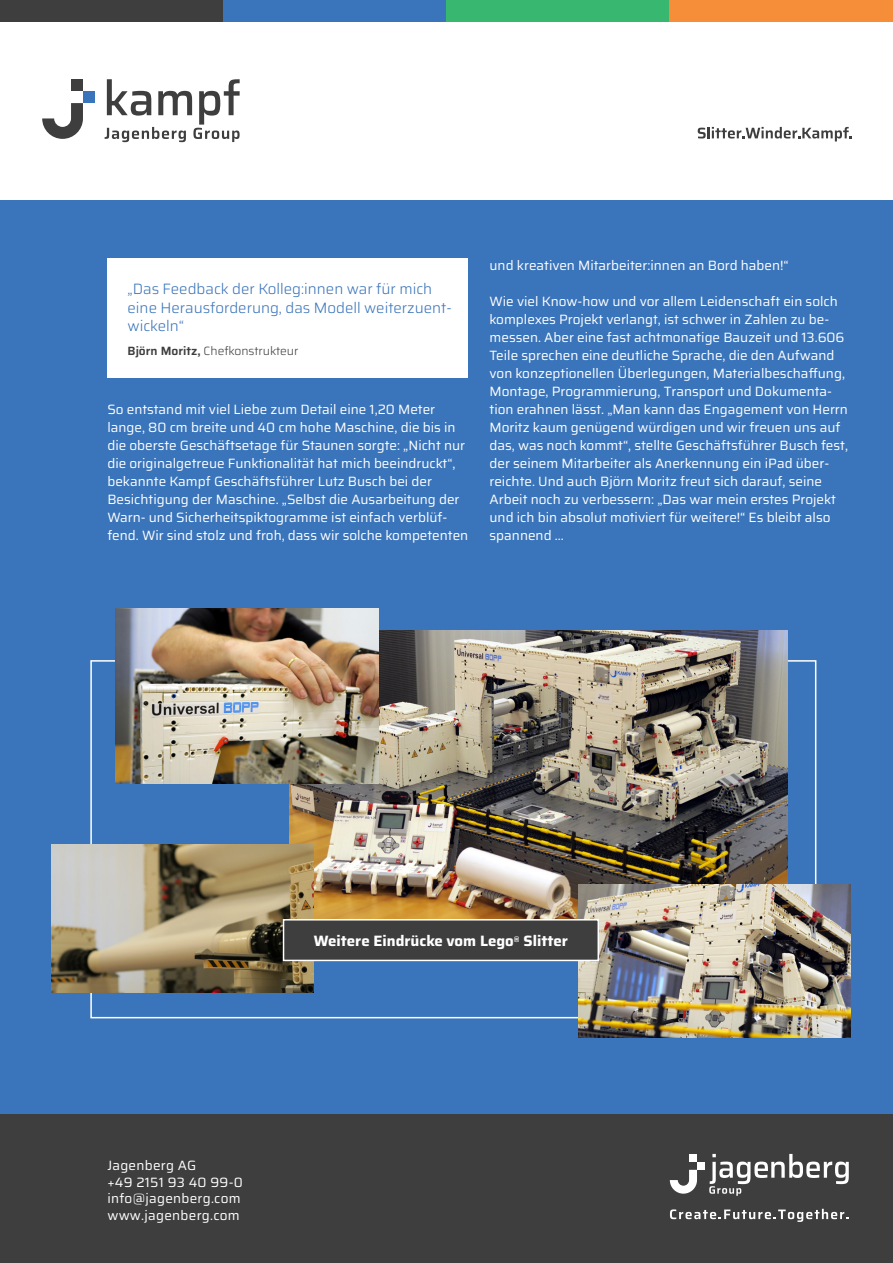
<style>
.page{position:relative;width:893px;height:1263px;background:#fff}
.page>*{position:absolute;margin:0;border:0;box-sizing:border-box;transform-origin:0 0}
.Head_Bullets_Feature{font:300 15px/18.8px "Saira";color:#3a74ba}
.Fließtext-10pt-Abbin{font:700 15px "Saira";color:#fff}
.Fließtext-9pt-weiss{font:13.5px/18px "Saira";color:#fff}
.Fließtext-9pt-weiss-2{font:13.5px/16.5px "Saira";letter-spacing:.02em;color:#fff}
.Head_Bullets_Feature-2{font:300 12px "Saira";color:#3e3e3f}
.s1{font-weight:600}
</style>
<div class="page">
<div style="left:0;top:200px;width:893px;height:925px;background:#3a74ba"></div>
<div style="left:0;top:0;width:223px;height:21px;background:#3e3e3f"></div>
<div style="left:223px;top:0;width:223px;height:21px;background:#3a74ba"></div>
<div style="left:446px;top:0;width:224px;height:21px;background:#38b770"></div>
<div style="left:670px;top:0;width:223px;height:21px;background:#f68d38"></div>
<div style="left:0;top:1114px;width:893px;height:149px;background:#3e3e3f"></div>
<svg style="left:670px;top:1209px;width:179px;height:13px"></svg>
<svg style="left:670px;top:1170px;width:27px;height:24px"></svg>
<div style="left:697px;top:1162px;width:8px;height:8px;background:#fff"></div>
<div style="left:689px;top:1154px;width:8px;height:8px;background:#fff"></div>
<svg style="left:709px;top:1154px;width:140px;height:42px"></svg>
<svg style="left:42px;top:103px;width:41px;height:36px"></svg>
<div style="left:83px;top:91px;width:12px;height:12px;background:#3a74ba"></div>
<div style="left:71px;top:79px;width:12px;height:12px;background:#3e3e3f"></div>
<svg style="left:105px;top:79px;width:135px;height:63px"></svg>
<svg style="left:698px;top:127px;width:154px;height:14px"></svg>
<div style="left:107px;top:259px;width:361px;height:119px;background:#fff"></div>
<img style="left:290px;top:630px;width:498px;height:289px">
<img style="left:116px;top:608px;width:262px;height:175px">
<img style="left:579px;top:885px;width:271px;height:153px">
<img style="left:51px;top:844px;width:263px;height:148px">
<div style="left:284px;top:920px;width:314px;height:40px;background:#3e3e3f"></div>
<div style="left:283px;top:919px;width:316px;height:42px;border:2px solid #fff"></div>
<p class="Head_Bullets_Feature" style="left:128px;top:279px;width:324px">„Das Feedback der Kolleg:innen war für mich eine Herausforderung, das Modell weiterzuent&shy;wickeln“</p>
<p class="Head_Bullets_Feature-2" style="left:128px;top:341px;width:172px"><span class="s1">Björn Moritz,</span> Chefkonstrukteur</p>
<p class="Fließtext-9pt-weiss" style="left:107px;top:400px;width:362px">So entstand mit viel Liebe zum Detail eine 1,20 Meter lange, 80 cm breite und 40 cm hohe Maschine, die bis in die oberste Geschäftsetage für Staunen sorgte: „Nicht nur die originalgetreue Funktionalität hat mich beeindruckt“, bekannte Kampf Geschäftsführer Lutz Busch bei der Besichtigung der Maschine. „Selbst die Ausarbeitung der Warn- und Sicherheitspiktogramme ist einfach verblüf&shy;fend. Wir sind stolz und froh, dass wir solche kompetenten</p>
<p class="Fließtext-9pt-weiss" style="left:490px;top:256px;width:301px">und kreativen Mitarbeiter:innen an Bord haben!“</p>
<p class="Fließtext-9pt-weiss" style="left:490px;top:292px;width:360px">Wie viel Know-how und vor allem Leidenschaft ein solch komplexes Projekt verlangt, ist schwer in Zahlen zu be&shy;messen. Aber eine fast achtmonatige Bauzeit und 13.606<br>Teile sprechen eine deutliche Sprache, die den Aufwand von konzeptionellen Überlegungen, Materialbeschaffung, Montage, Programmierung, Transport und Dokumenta&shy;tion erahnen lässt. „Man kann das Engagement von Herrn Moritz kaum genügend würdigen und wir freuen uns auf das, was noch kommt“, stellte Geschäftsführer Busch fest, der seinem Mitarbeiter als Anerkennung ein iPad über&shy;reichte. Und auch Björn Moritz freut sich darauf, seine Arbeit noch zu verbessern: „Das war mein erstes Projekt und ich bin absolut motiviert für weitere!“ Es bleibt also spannend …</p>
<p class="Fließtext-10pt-Abbin" style="left:314px;top:929px;width:256px">Weitere Eindrücke vom Lego<sup>®</sup> Slitter</p>
<p class="Fließtext-9pt-weiss-2" style="left:107px;top:1157px;width:137px">Jagenberg AG<br>+49 2151 93 40 99-0 info@jagenberg.com www.jagenberg.com</p>
</div>
